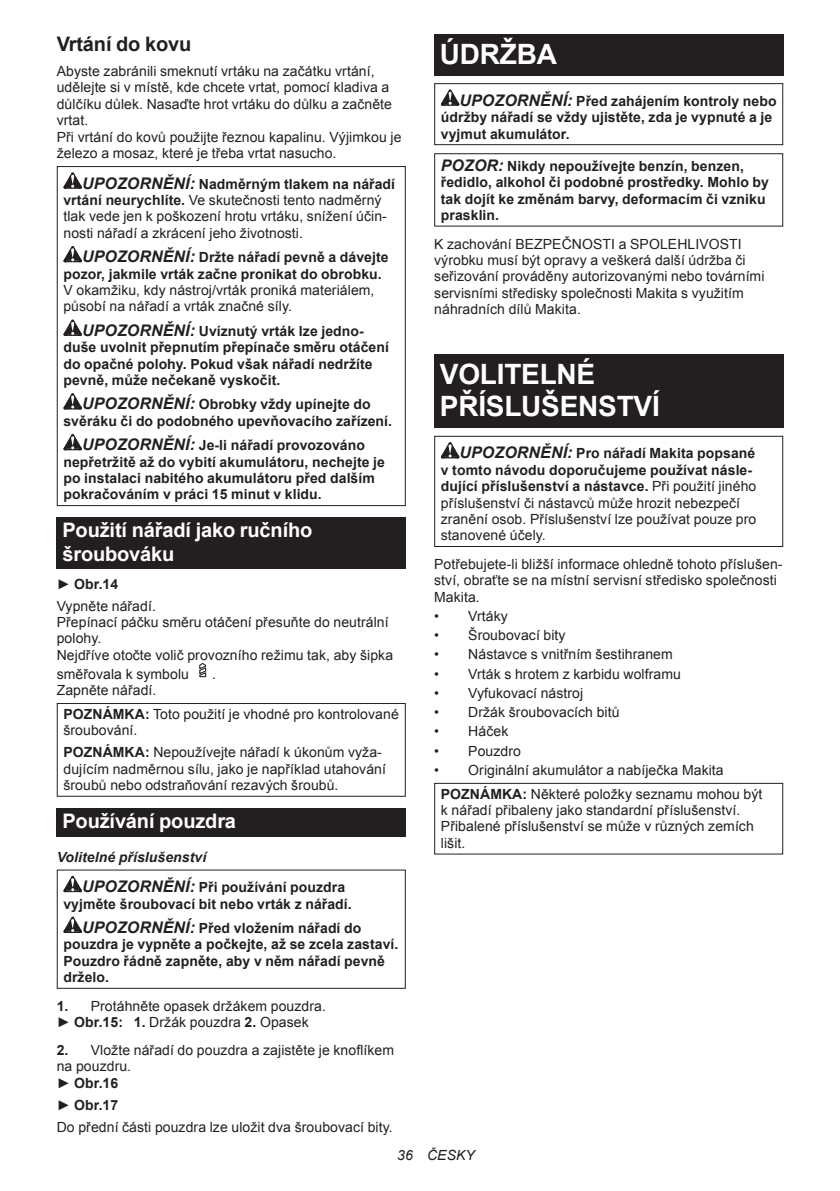
<style>
.page{position:relative;width:840px;height:1191px;background:#fff}
.page>*{position:absolute;margin:0;border:0;box-sizing:border-box;transform-origin:0 0}
.t1{font:700 28px/32.8px "Arial";letter-spacing:-.01em;color:#fff}
.t2{font:700 20px/23.4px "Arial";letter-spacing:-.01em;color:#fff}
.t3{font:700 20px "Arial";letter-spacing:-.01em;color:#231f20}
.t4{font:14px/16.4px "Arial";letter-spacing:.005em;color:#231f20}
.t5{font:700 14px/16.4px "Arial";letter-spacing:.005em;color:#231f20}
.t6{font:italic 700 14px/30.6px "Arial";letter-spacing:.005em;color:#231f20}
.t7{font:italic 14px "Arial";letter-spacing:.005em;color:#231f20}
.s1{font-weight:700;font-style:italic;font-size:16px}
.s2{font-weight:700}
.s3{font-style:italic;font-size:16px}
.s4{font-size:16px}
.s5{font-style:normal}
</style>
<div class="page">
<svg style="left:63px;top:172px;width:19px;height:17px"></svg>
<svg style="left:63px;top:246px;width:19px;height:16px"></svg>
<svg style="left:63px;top:319px;width:19px;height:17px"></svg>
<svg style="left:63px;top:393px;width:19px;height:16px"></svg>
<svg style="left:63px;top:434px;width:19px;height:16px"></svg>
<div style="left:57px;top:166px;width:348px;height:340px;border:1px solid #231f20"></div>
<div style="left:57px;top:517px;width:348px;height:52px;background:#231f20"></div>
<svg style="left:199px;top:663px;width:8px;height:14px"></svg>
<div style="left:57px;top:703px;width:348px;height:93px;border:1px solid #231f20"></div>
<div style="left:57px;top:808px;width:348px;height:28px;background:#231f20"></div>
<svg style="left:63px;top:875px;width:19px;height:17px"></svg>
<svg style="left:63px;top:916px;width:19px;height:17px"></svg>
<div style="left:434px;top:34px;width:348px;height:41px;background:#231f20"></div>
<svg style="left:440px;top:89px;width:19px;height:17px"></svg>
<div style="left:434px;top:83px;width:348px;height:62px;border:1px solid #231f20"></div>
<div style="left:434px;top:153px;width:348px;height:74px;border:1px solid #231f20"></div>
<div style="left:434px;top:354px;width:348px;height:74px;background:#231f20"></div>
<svg style="left:440px;top:442px;width:19px;height:16px"></svg>
<div style="left:434px;top:436px;width:348px;height:111px;border:1px solid #231f20"></div>
<div style="left:434px;top:783px;width:348px;height:71px;border:1px solid #231f20"></div>
<h2 class="t3" style="left:57px;top:31px;width:136px">Vrtání do kovu</h2>
<p class="t4" style="left:57px;top:63px;width:346px">Abyste zabránili smeknutí vrtáku na začátku vrtání, udělejte si v místě, kde chcete vrtat, pomocí kladiva a důlčíku důlek. Nasaďte hrot vrtáku do důlku a začněte vrtat.<br>Při vrtání do kovů použijte řeznou kapalinu. Výjimkou je železo a mosaz, které je třeba vrtat nasucho.</p>
<p class="t4" style="left:63px;top:176px;width:333px;text-indent:19px"><span class="s1">UPOZORNĚNÍ:</span> <span class="s2">Nadměrným tlakem na nářadí vrtání neurychlíte.</span> Ve skutečnosti tento nadměrný tlak vede jen k poškození hrotu vrtáku, snížení účin&shy;nosti nářadí a zkrácení jeho životnosti.</p>
<p class="t5" style="left:63px;top:249px;width:326px;text-indent:19px"><span class="s3">UPOZORNĚNÍ:</span> Držte nářadí pevně a dávejte pozor, jakmile vrták začne pronikat do obrobku.</p>
<p class="t4" style="left:63px;top:282px;width:312px">V okamžiku, kdy nástroj/vrták proniká materiálem, působí na nářadí a vrták značné síly.</p>
<p class="t5" style="left:63px;top:323px;width:327px;text-indent:19px"><span class="s3">UPOZORNĚNÍ:</span> Uvíznutý vrták lze jedno&shy;duše uvolnit přepnutím přepínače směru otáčení do opačné polohy. Pokud však nářadí nedržíte pevně, může nečekaně vyskočit.</p>
<p class="t5" style="left:63px;top:397px;width:330px;text-align:center"><span class="s3">UPOZORNĚNÍ:</span> Obrobky vždy upínejte do svěráku či do podobného upevňovacího zařízení.</p>
<p class="t5" style="left:63px;top:437px;width:323px;text-indent:19px"><span class="s3">UPOZORNĚNÍ:</span> Je-li nářadí provozováno nepřetržitě až do vybití akumulátoru, nechejte je po instalaci nabitého akumulátoru před dalším pokračováním v práci 15 minut v klidu.</p>
<h2 class="t2" style="left:62px;top:519px;width:251px">Použití nářadí jako ručního šroubováku</h2>
<p class="t4" style="left:57px;top:573px;width:101px;line-height:22px">► <span class="s2">Obr.14<br></span>Vypněte nářadí.</p>
<p class="t4" style="left:57px;top:614px;width:338px">Přepínací páčku směru otáčení přesuňte do neutrální polohy.<br>Nejdříve otočte volič provozního režimu tak, aby šipka</p>
<p class="t4" style="left:57px;top:665px;width:134px">směřovala k symbolu</p>
<p class="t4" style="left:212px;top:667px;width:5px">.</p>
<p class="t4" style="left:63px;top:678px;width:337px;line-height:23.8px;text-indent:-7px">Zapněte nářadí.<br><span class="s2">POZNÁMKA:</span> Toto použití je vhodné pro kontrolované</p>
<p class="t4" style="left:63px;top:719px;width:320px;line-height:22px">šroubování.<br><span class="s2">POZNÁMKA:</span> Nepoužívejte nářadí k úkonům vyža-</p>
<p class="t4" style="left:63px;top:760px;width:324px">dujícím nadměrnou sílu, jako je například utahování šroubů nebo odstraňování rezavých šroubů.</p>
<h2 class="t2" style="left:62px;top:810px;width:175px">Používání pouzdra</h2>
<p class="t6" style="left:82px;top:841px;width:264px;text-indent:-25px">Volitelné příslušenství<br><span class="s4">UPOZORNĚNÍ:</span> <span class="s5">Při používání pouzdra</span></p>
<p class="t5" style="left:82px;top:892px;width:280px;line-height:24.4px;text-indent:-19px">vyjměte šroubovací bit nebo vrták z nářadí.<br><span class="s3">UPOZORNĚNÍ:</span> Před vložením nářadí do</p>
<p class="t5" style="left:63px;top:936px;width:336px">pouzdra je vypněte a počkejte, až se zcela zastaví.<br>Pouzdro řádně zapněte, aby v něm nářadí pevně drželo.</p>
<p class="t4" style="left:57px;top:998px;width:270px"><span class="s2">1.</span> Protáhněte opasek držákem pouzdra. ► <span class="s2">Obr.15: 1.</span> Držák pouzdra <span class="s2">2.</span> Opasek</p>
<p class="t4" style="left:57px;top:1042px;width:338px"><span class="s2">2.</span> Vložte nářadí do pouzdra a zajistěte je knoflíkem na pouzdru.<br>► <span class="s2">Obr.16</span></p>
<p class="t4" style="left:57px;top:1094px;width:337px;line-height:22px">► <span class="s2">Obr.17<br></span>Do přední části pouzdra lze uložit dva šroubovací bity.</p>
<h1 class="t1" style="left:439px;top:38px;width:119px">ÚDRŽBA</h1>
<p class="t5" style="left:440px;top:93px;width:337px;text-indent:19px"><span class="s3">UPOZORNĚNÍ:</span> Před zahájením kontroly nebo údržby nářadí se vždy ujistěte, zda je vypnuté a je vyjmut akumulátor.</p>
<p class="t5" style="left:440px;top:158px;width:329px"><span class="s3">POZOR:</span> Nikdy nepoužívejte benzín, benzen, ředidlo, alkohol či podobné prostředky. Mohlo by tak dojít ke změnám barvy, deformacím či vzniku prasklin.</p>
<p class="t4" style="left:434px;top:236px;width:331px">K zachování BEZPEČNOSTI a SPOLEHLIVOSTI výrobku musí být opravy a veškerá další údržba či seřizování prováděny autorizovanými nebo továrními servisními středisky společnosti Makita s využitím náhradních dílů Makita.</p>
<h1 class="t1" style="left:439px;top:360px;width:221px">VOLITELNÉ<br>PŘÍSLUŠENSTVÍ</h1>
<p class="t4" style="left:440px;top:445px;width:317px;text-indent:19px"><span class="s1">UPOZORNĚNÍ:</span> <span class="s2">Pro nářadí Makita popsané v tomto návodu doporučujeme používat násle&shy;dující příslušenství a nástavce.</span> Při použití jiného příslušenství či nástavců může hrozit nebezpečí zranění osob. Příslušenství lze používat pouze pro stanovené účely.</p>
<p class="t4" style="left:434px;top:556px;width:349px">Potřebujete-li bližší informace ohledně tohoto příslušen&shy;ství, obraťte se na místní servisní středisko společnosti<br>Makita.</p>
<p class="t4" style="left:434px;top:609px;width:75px">• Vrtáky</p>
<p class="t4" style="left:434px;top:627px;width:133px">• Šroubovací bity</p>
<p class="t4" style="left:434px;top:646px;width:240px">• Nástavce s vnitřním šestihranem</p>
<p class="t4" style="left:434px;top:665px;width:248px">• Vrták s hrotem z karbidu wolframu</p>
<p class="t4" style="left:434px;top:685px;width:150px">• Vyfukovací nástroj</p>
<p class="t4" style="left:434px;top:704px;width:187px">• Držák šroubovacích bitů</p>
<p class="t4" style="left:434px;top:723px;width:76px">• Háček</p>
<p class="t4" style="left:434px;top:742px;width:88px">• Pouzdro</p>
<p class="t4" style="left:440px;top:758px;width:323px;line-height:23.8px;text-indent:-7px">• Originální akumulátor a nabíječka Makita<br><span class="s2">POZNÁMKA:</span> Některé položky seznamu mohou být</p>
<p class="t4" style="left:440px;top:802px;width:314px">k nářadí přibaleny jako standardní příslušenství.<br>Přibalené příslušenství se může v různých zemích lišit.</p>
<p class="t7" style="left:397px;top:1147px;width:79px">36 ČESKY</p>
</div>
